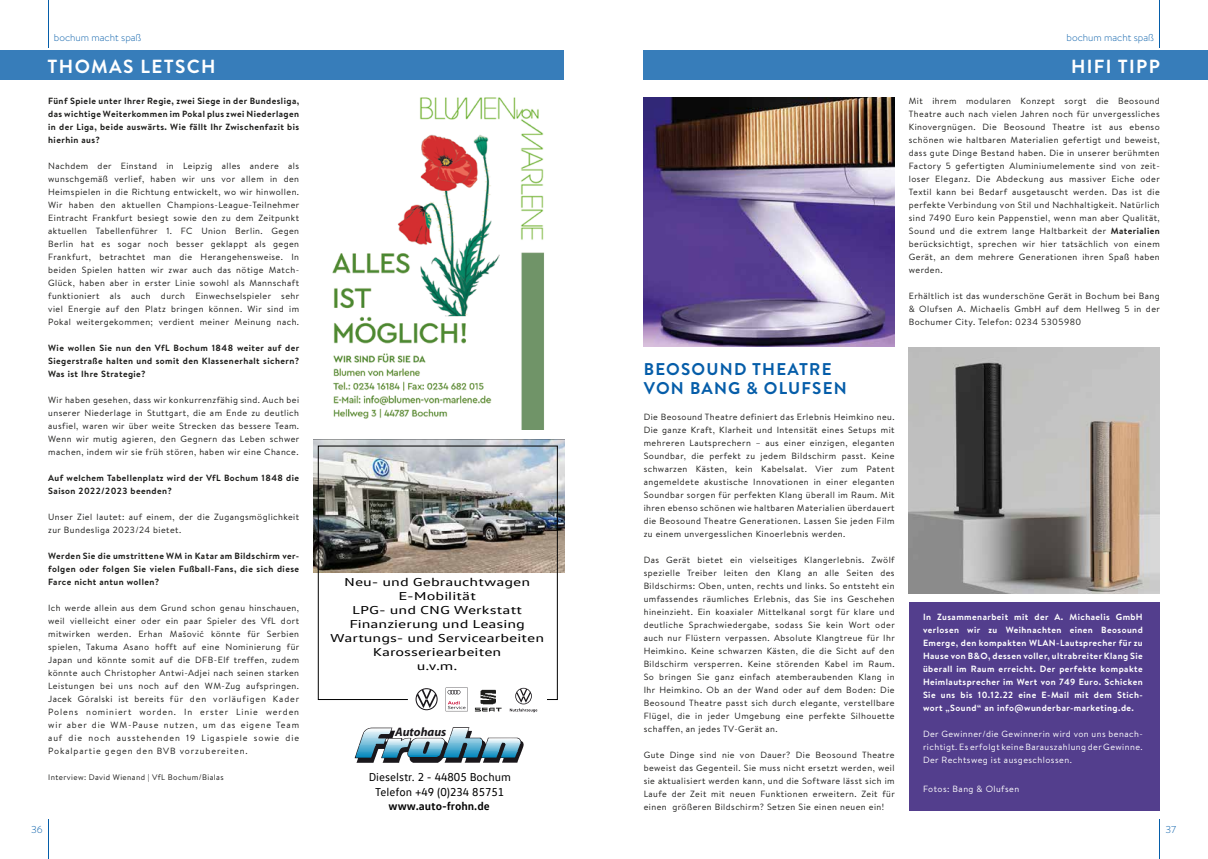
<style>
.page{position:relative;width:1208px;height:859px;background:#fff}
.page>*{position:absolute;margin:0;border:0;box-sizing:border-box;transform-origin:0 0}
.t1{font:700 19px "Brandon Text";letter-spacing:.07em;color:#fff}
.t2{font:700 17px/19px "Brandon Text";letter-spacing:.07em;color:#055da9}
.t3{font:italic 700 12.3px "Myriad";color:#1a171b}
.t4{font:11.7px/14px "VW Text";color:#000;text-align:center;scale:1.38 1}
.t5{font:11.7px/14px "VW Text";color:#000;text-align:center}
.t6{font:700 11.7px "VW Text";color:#000}
.t7{font:300 10px "Brandon Text";color:#055da9}
.t8{font:9px/13px "Brandon Text";letter-spacing:.05em;color:#1d1d1b;text-align:justify}
.t9{font:700 9px/13px "Brandon Text";letter-spacing:.05em;color:#1d1d1b;text-align:justify}
.t10{font:700 9px/13px "Brandon Text";letter-spacing:.05em;color:#fff;text-align:justify}
.t11{font:9px/13px "Brandon Text";letter-spacing:.05em;color:#fff;text-align:justify}
.t12{font:8px "Brandon Text";letter-spacing:.05em;color:#1d1d1b}
.s1{font-weight:700}
</style>
<div class="page">
<div style="left:909px;top:602px;width:250px;height:209px;background:#533e8d"></div>
<img style="left:909px;top:347px;width:250px;height:247px">
<img style="left:643px;top:98px;width:251px;height:249px">
<img style="left:332px;top:97px;width:212px;height:332px">
<div style="left:0;top:51px;width:564px;height:29px;background:#377dba"></div>
<div style="left:643px;top:51px;width:565px;height:29px;background:#377dba"></div>
<svg style="left:313px;top:439px;width:251px;height:324px"></svg>
<hr style="left:48px;top:819px;width:1px;height:40px;background:#055da9">
<hr style="left:1159px;top:819px;width:1px;height:40px;background:#055da9">
<hr style="left:48px;top:0;width:1px;height:48px;background:#055da9">
<hr style="left:1159px;top:0;width:1px;height:48px;background:#055da9">
<p class="t7" style="left:54px;top:30px;width:89px">bochum macht spaß</p>
<p class="t7" style="left:1066px;top:30px;width:89px">bochum macht spaß</p>
<h1 class="t1" style="left:48px;top:53px;width:169px">THOMAS LETSCH</h1>
<h1 class="t1" style="left:1071px;top:53px;width:90px">HIFI TIPP</h1>
<p class="t9" style="left:48px;top:94px;width:252px">Fünf Spiele unter Ihrer Regie, zwei Siege in der Bundesliga, das wichtige Weiterkommen im Pokal plus zwei Niederlagen in der Liga, beide auswärts. Wie fällt Ihr Zwischenfazit bis hierhin aus?</p>
<p class="t8" style="left:48px;top:159px;width:253px">Nachdem der Einstand in Leipzig alles andere als wunschgemäß verlief, haben wir uns vor allem in den Heimspielen in die Richtung entwickelt, wo wir hinwollen.<br>Wir haben den aktuellen Champions-League-Teilnehmer Eintracht Frankfurt besiegt sowie den zu dem Zeitpunkt aktuellen Tabellenführer 1. FC Union Berlin. Gegen Berlin hat es sogar noch besser geklappt als gegen Frankfurt, betrachtet man die Herangehensweise. In beiden Spielen hatten wir zwar auch das nötige Match-Glück, haben aber in erster Linie sowohl als Mannschaft funktioniert als auch durch Einwechselspieler sehr viel Energie auf den Platz bringen können. Wir sind im Pokal weitergekommen; verdient meiner Meinung nach.</p>
<p class="t9" style="left:48px;top:341px;width:253px">Wie wollen Sie nun den VfL Bochum 1848 weiter auf der Siegerstraße halten und somit den Klassenerhalt sichern?<br>Was ist Ihre Strategie?</p>
<p class="t8" style="left:48px;top:393px;width:253px">Wir haben gesehen, dass wir konkurrenzfähig sind. Auch bei unserer Niederlage in Stuttgart, die am Ende zu deutlich ausfiel, waren wir über weite Strecken das bessere Team.<br>Wenn wir mutig agieren, den Gegnern das Leben schwer machen, indem wir sie früh stören, haben wir eine Chance.</p>
<p class="t9" style="left:48px;top:471px;width:252px">Auf welchem Tabellenplatz wird der VfL Bochum 1848 die<br>Saison 2022/2023 beenden?</p>
<p class="t8" style="left:48px;top:510px;width:252px">Unser Ziel lautet: auf einem, der die Zugangsmöglichkeit zur Bundesliga 2023/24 bietet.</p>
<p class="t9" style="left:48px;top:549px;width:252px">Werden Sie die umstrittene WM in Katar am Bildschirm ver&shy;folgen oder folgen Sie vielen Fußball-Fans, die sich diese Farce nicht antun wollen?</p>
<p class="t8" style="left:48px;top:601px;width:253px">Ich werde allein aus dem Grund schon genau hinschauen, weil vielleicht einer oder ein paar Spieler des VfL dort mitwirken werden. Erhan Mašović könnte für Serbien spielen, Takuma Asano hofft auf eine Nominierung für Japan und könnte somit auf die DFB-Elf treffen, zudem könnte auch Christopher Antwi-Adjei nach seinen starken Leistungen bei uns noch auf den WM-Zug aufspringen.<br>Jacek Góralski ist bereits für den vorläufigen Kader Polens nominiert worden. In erster Linie werden wir aber die WM-Pause nutzen, um das eigene Team auf die noch ausstehenden 19 Ligaspiele sowie die Pokalpartie gegen den BVB vorzubereiten.</p>
<p class="t12" style="left:48px;top:772px;width:177px">Interview: David Wienand | VfL Bochum/Bialas</p>
<p class="t4" style="left:330px;top:575px;width:157px">Neu- und Gebrauchtwagen<br>E-Mobilität<br>LPG- und CNG Werkstatt<br>Finanzierung und Leasing<br>Wartungs- und Servicearbeiten<br>Karosseriearbeiten<br>u.v.m.</p>
<h3 class="t3" style="left:395px;top:725px;width:53px">Autohaus</h3>
<p class="t5" style="left:369px;top:770px;width:144px">Dieselstr. 2 - 44805 Bochum<br>Telefon +49 (0)234 85751</p>
<p class="t6" style="left:389px;top:799px;width:103px">www.auto-frohn.de</p>
<p class="t8" style="left:909px;top:94px;width:253px">Mit ihrem modularen Konzept sorgt die Beosound Theatre auch nach vielen Jahren noch für unvergessliches Kinovergnügen. Die Beosound Theatre ist aus ebenso schönen wie haltbaren Materialien gefertigt und beweist, dass gute Dinge Bestand haben. Die in unserer berühmten Factory 5 gefertigten Aluminiumelemente sind von zeit&shy;loser Eleganz. Die Abdeckung aus massiver Eiche oder Textil kann bei Bedarf ausgetauscht werden. Das ist die perfekte Verbindung von Stil und Nachhaltigkeit. Natürlich sind 7490 Euro kein Pappenstiel, wenn man aber Qualität, Sound und die extrem lange Haltbarkeit der <span class="s1">Materialien </span>berücksichtigt, sprechen wir hier tatsächlich von einem Gerät, an dem mehrere Generationen ihren Spaß haben werden.</p>
<p class="t8" style="left:909px;top:289px;width:253px">Erhältlich ist das wunderschöne Gerät in Bochum bei Bang &amp; Olufsen A. Michaelis GmbH auf dem Hellweg 5 in der Bochumer City. Telefon: 0234 5305980</p>
<h2 class="t2" style="left:644px;top:360px;width:204px">BEOSOUND THEATRE<br>VON BANG &amp; OLUFSEN</h2>
<p class="t8" style="left:643px;top:411px;width:252px">Die Beosound Theatre definiert das Erlebnis Heimkino neu.<br>Die ganze Kraft, Klarheit und Intensität eines Setups mit mehreren Lautsprechern – aus einer einzigen, eleganten Soundbar, die perfekt zu jedem Bildschirm passt. Keine schwarzen Kästen, kein Kabelsalat. Vier zum Patent angemeldete akustische Innovationen in einer eleganten Soundbar sorgen für perfekten Klang überall im Raum. Mit ihren ebenso schönen wie haltbaren Materialien überdauert die Beosound Theatre Generationen. Lassen Sie jeden Film zu einem unvergesslichen Kinoerlebnis werden.</p>
<p class="t8" style="left:643px;top:553px;width:253px">Das Gerät bietet ein vielseitiges Klangerlebnis. Zwölf spezielle Treiber leiten den Klang an alle Seiten des Bildschirms: Oben, unten, rechts und links. So entsteht ein umfassendes räumliches Erlebnis, das Sie ins Geschehen hineinzieht. Ein koaxialer Mittelkanal sorgt für klare und deutliche Sprachwiedergabe, sodass Sie kein Wort oder auch nur Flüstern verpassen. Absolute Klangtreue für Ihr Heimkino. Keine schwarzen Kästen, die die Sicht auf den Bildschirm versperren. Keine störenden Kabel im Raum.<br>So bringen Sie ganz einfach atemberaubenden Klang in Ihr Heimkino. Ob an der Wand oder auf dem Boden: Die Beosound Theatre passt sich durch elegante, verstellbare Flügel, die in jeder Umgebung eine perfekte Silhouette schaffen, an jedes TV-Gerät an.</p>
<p class="t8" style="left:643px;top:748px;width:253px">Gute Dinge sind nie von Dauer? Die Beosound Theatre beweist das Gegenteil. Sie muss nicht ersetzt werden, weil sie aktualisiert werden kann, und die Software lässt sich im Laufe der Zeit mit neuen Funktionen erweitern. Zeit für einen größeren Bildschirm? Setzen Sie einen neuen ein!</p>
<p class="t10" style="left:923px;top:610px;width:221px">In Zusammenarbeit mit der A. Michaelis GmbH verlosen wir zu Weihnachten einen Beosound Emerge, den kompakten WLAN-Lautsprecher für zu Hause von B&amp;O, dessen voller, ultrabreiter Klang Sie überall im Raum erreicht. Der perfekte kompakte Heimlautsprecher im Wert von 749 Euro. Schicken Sie uns bis 10.12.22 eine E-Mail mit dem Stich&shy;wort „Sound“ an info@wunderbar-marketing.de.</p>
<p class="t11" style="left:923px;top:727px;width:221px">Der Gewinner/die Gewinnerin wird von uns benach&shy;richtigt. Es erfolgt keine Barauszahlung der Gewinne.<br>Der Rechtsweg ist ausgeschlossen.</p>
<p class="t11" style="left:923px;top:782px;width:98px">Fotos: Bang &amp; Olufsen</p>
<p class="t7" style="left:31px;top:822px;width:13px">36</p>
<p class="t7" style="left:1165px;top:822px;width:12px">37</p>
</div>
